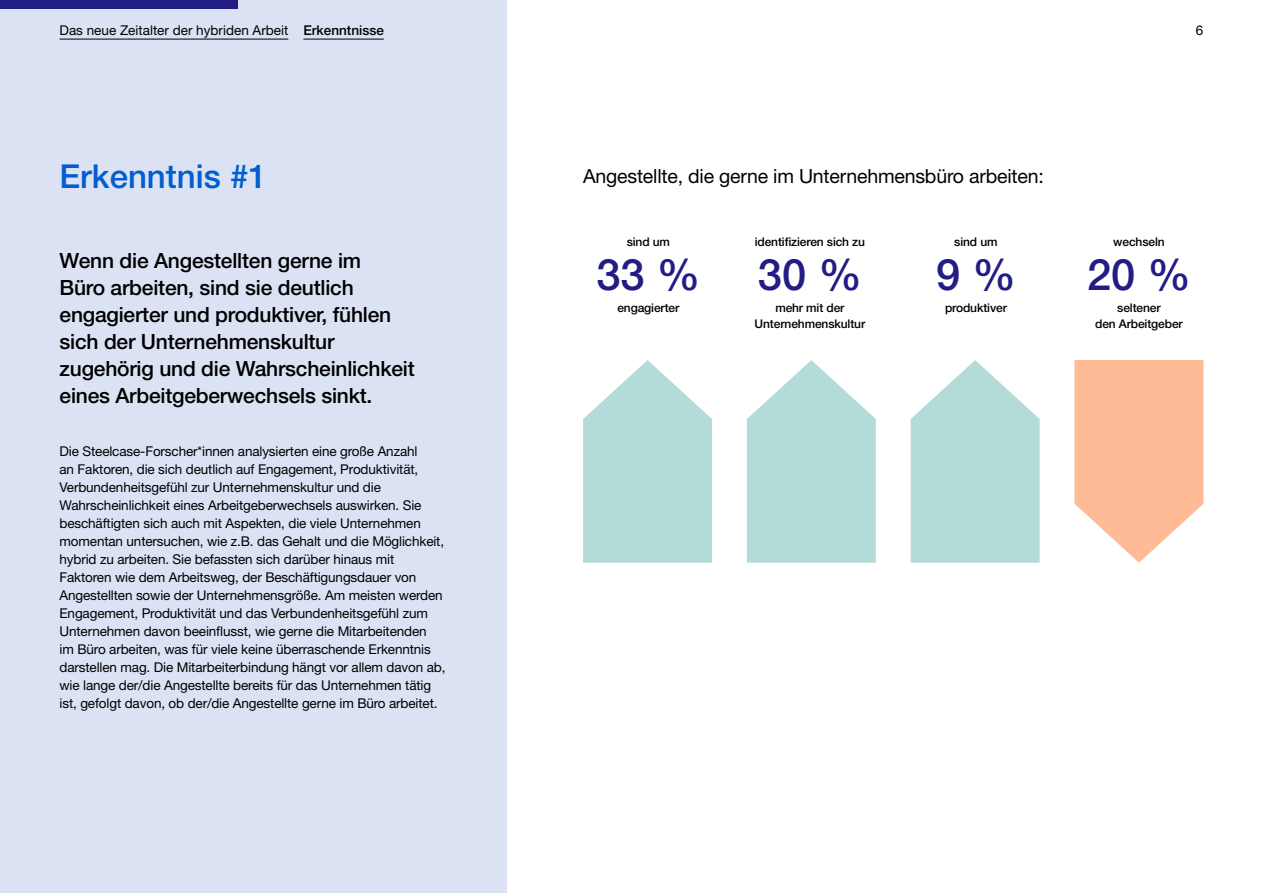
<style>
.page{position:relative;width:1263px;height:893px;background:#fff}
.page>*{position:absolute;margin:0;border:0;box-sizing:border-box;transform-origin:0 0}
.t1{font:500 43.5px "Helvetica Neue LT Pro";color:#211d84}
.t2{font:500 33px "Helvetica Neue LT Pro";color:#025dd0}
.t3{font:500 21px/27px "Helvetica Neue LT Pro";letter-spacing:-.01em;color:#000}
.t4{font:19.5px "Helvetica Neue LT Pro";letter-spacing:-.01em;color:#000}
.t5{font:13.5px/18px "Helvetica Neue LT Pro";letter-spacing:-.01em;color:#000}
.t6{font:500 12px/16.5px "Helvetica Neue LT Pro";letter-spacing:-.01em;color:#000;text-align:center}
.s1{font-weight:500}
</style>
<div class="page">
<div style="left:0;top:0;width:507px;height:893px;background:#dbe2f3"></div>
<svg style="left:583px;top:360px;width:129px;height:203px"></svg>
<svg style="left:747px;top:360px;width:129px;height:203px"></svg>
<svg style="left:1074px;top:360px;width:129px;height:203px"></svg>
<svg style="left:911px;top:360px;width:129px;height:203px"></svg>
<div style="left:60px;top:0;width:35px;height:9px;background:#211d84"></div>
<div style="left:0;top:0;width:60px;height:9px;background:#211d84"></div>
<div style="left:95px;top:0;width:36px;height:9px;background:#211d84"></div>
<div style="left:131px;top:0;width:36px;height:9px;background:#211d84"></div>
<div style="left:167px;top:0;width:35px;height:9px;background:#211d84"></div>
<div style="left:202px;top:0;width:36px;height:9px;background:#211d84"></div>
<hr style="left:60px;top:39px;width:228px;height:1px;background:#000">
<hr style="left:303px;top:39px;width:81px;height:1px;background:#000">
<p class="t5" style="left:60px;top:20px;width:326px">Das neue Zeitalter der hybriden Arbeit <span class="s1">Erkenntnisse</span></p>
<p class="t5" style="left:1196px;top:20px;width:9px">6</p>
<h2 class="t2" style="left:60px;top:156px;width:209px">Erkenntnis #1</h2>
<h3 class="t4" style="left:583px;top:164px;width:462px">Angestellte, die gerne im Unternehmensbüro arbeiten:</h3>
<p class="t6" style="left:627px;top:233px;width:45px">sind um</p>
<p class="t6" style="left:755px;top:233px;width:112px">identifizieren sich zu</p>
<p class="t6" style="left:954px;top:233px;width:45px">sind um</p>
<p class="t6" style="left:1113px;top:233px;width:53px">wechseln</p>
<h3 class="t3" style="left:60px;top:247px;width:357px">Wenn die Angestellten gerne im<br>Büro arbeiten, sind sie deutlich engagierter und produktiver, fühlen sich der Unternehmenskultur zugehörig und die Wahrscheinlichkeit eines Arbeitgeberwechsels sinkt.</h3>
<h1 class="t1" style="left:596px;top:248px;width:105px">33 %</h1>
<p class="t6" style="left:617px;top:299px;width:63px">engagierter</p>
<h1 class="t1" style="left:758px;top:248px;width:105px">30 %</h1>
<p class="t6" style="left:755px;top:299px;width:112px">mehr mit der<br>Unternehmenskultur</p>
<h1 class="t1" style="left:936px;top:248px;width:81px">9 %</h1>
<p class="t6" style="left:945px;top:299px;width:63px">produktiver</p>
<h1 class="t1" style="left:1087px;top:248px;width:105px">20 %</h1>
<p class="t6" style="left:1095px;top:299px;width:89px">seltener<br>den Arbeitgeber</p>
<p class="t5" style="left:60px;top:442px;width:387px">Die Steelcase-Forscher*innen analysierten eine große Anzahl<br>an Faktoren, die sich deutlich auf Engagement, Produktivität, Verbundenheitsgefühl zur Unternehmenskultur und die Wahrscheinlichkeit eines Arbeitgeberwechsels auswirken. Sie beschäftigten sich auch mit Aspekten, die viele Unternehmen momentan untersuchen, wie z.B. das Gehalt und die Möglichkeit, hybrid zu arbeiten. Sie befassten sich darüber hinaus mit Faktoren wie dem Arbeitsweg, der Beschäftigungsdauer von Angestellten sowie der Unternehmensgröße. Am meisten werden Engagement, Produktivität und das Verbundenheitsgefühl zum Unternehmen davon beeinflusst, wie gerne die Mitarbeitenden<br>im Büro arbeiten, was für viele keine überraschende Erkenntnis darstellen mag. Die Mitarbeiterbindung hängt vor allem davon ab, wie lange der/die Angestellte bereits für das Unternehmen tätig ist, gefolgt davon, ob der/die Angestellte gerne im Büro arbeitet.</p>
</div>
